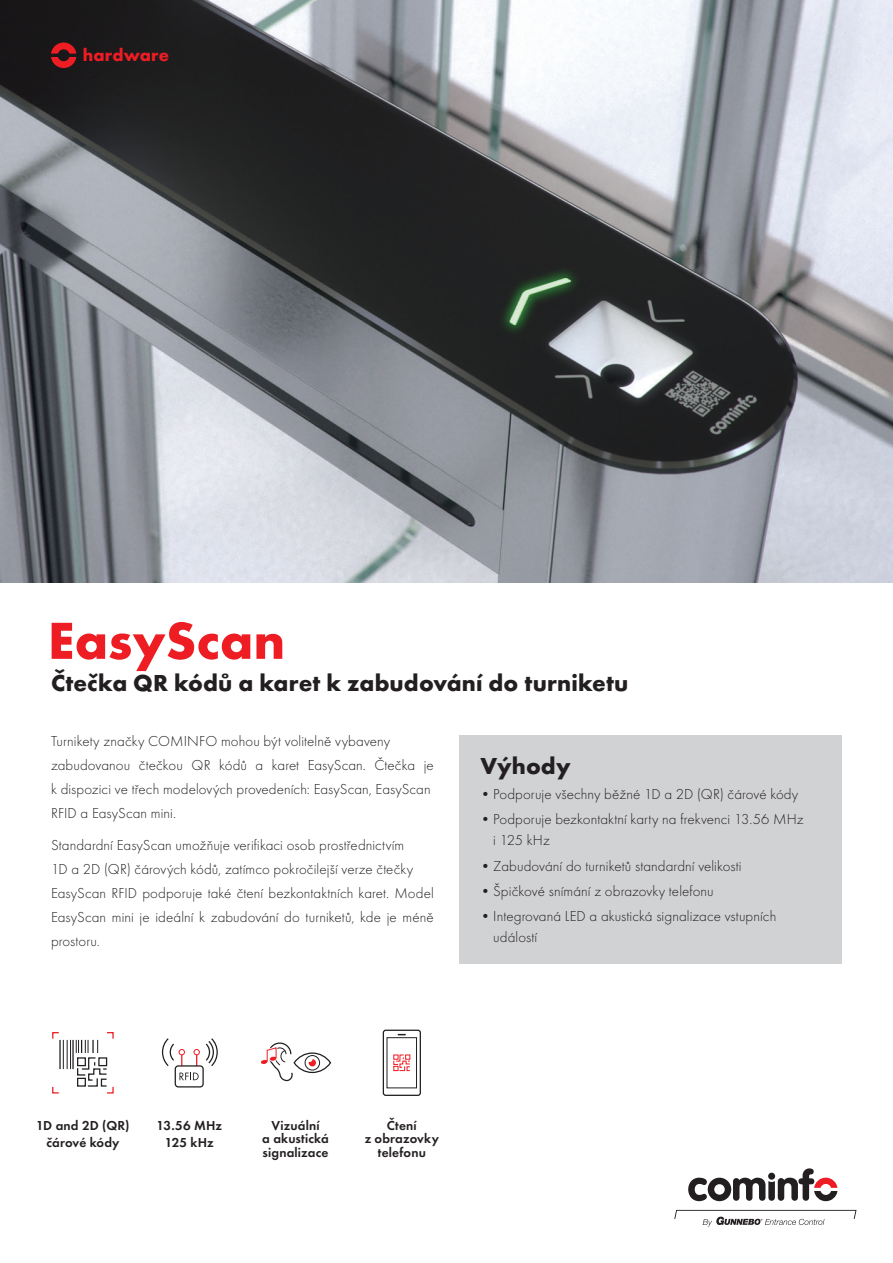
<style>
.page{position:relative;width:893px;height:1263px;background:#fff}
.page>*{position:absolute;margin:0;border:0;box-sizing:border-box;transform-origin:0 0}
.t1{font:700 54px "Futura TOT";color:#ee1d23}
.t2{font:700 24px "Futura TOT";letter-spacing:.005em;color:#231f20}
.t3{font:700 18px "Futura TOT";letter-spacing:.005em;color:#ee1d23}
.t4{font:15px/24px "Futura TOT Ligh";letter-spacing:.005em;color:#231f20}
.t5{font:600 13.5px/13.5px "Futura TOT";letter-spacing:.01em;color:#231f20;text-align:center}
</style>
<div class="page">
<svg style="left:309px;top:1059px;width:7px;height:7px"></svg>
<div style="left:294px;top:1052px;width:37px;height:21px;border:1px solid #231f20;border-radius:50%"></div>
<div style="left:305px;top:1055px;width:15px;height:15px;border:1px solid #231f20;border-radius:50%"></div>
<svg style="left:261px;top:1042px;width:32px;height:40px"></svg>
<div style="left:387px;top:1037px;width:30px;height:51px;border:1px solid #231f20"></div>
<div style="left:383px;top:1029px;width:38px;height:67px;border:1px solid #231f20;border-radius:2px"></div>
<svg style="left:393px;top:1054px;width:18px;height:17px"></svg>
<svg style="left:161px;top:1038px;width:57px;height:42px"></svg>
<div style="left:175px;top:1065px;width:29px;height:22px;border:1px solid #231f20;border-radius:3px"></div>
<svg style="left:52px;top:1032px;width:62px;height:62px"></svg>
<div style="left:101px;top:1078px;width:6px;height:9px;border:1px solid #231f20"></div>
<img style="left:0;top:0;width:893px;height:583px">
<svg style="left:688px;top:1168px;width:149px;height:33px"></svg>
<svg style="left:674px;top:1210px;width:182px;height:16px"></svg>
<svg style="left:51px;top:43px;width:25px;height:25px"></svg>
<div style="left:459px;top:735px;width:383px;height:228px;background:#d1d2d4"></div>
<p class="t3" style="left:83px;top:43px;width:88px">hardware</p>
<h1 class="t1" style="left:48px;top:607px;width:239px">EasyScan</h1>
<h2 class="t2" style="left:51px;top:668px;width:579px">Čtečka QR kódů a karet k zabudování do turniketu</h2>
<p class="t4" style="left:51px;top:729px;width:384px">Turnikety značky COMINFO mohou být volitelně vybaveny zabudovanou čtečkou QR kódů a karet EasyScan. Čtečka je k dispozici ve třech modelových provedeních: EasyScan, EasyScan RFID a EasyScan mini.</p>
<p class="t4" style="left:51px;top:833px;width:384px">Standardní EasyScan umožňuje verifikaci osob prostřednictvím<br>1D a 2D (QR) čárových kódů, zatímco pokročilejší verze čtečky EasyScan RFID podporuje také čtení bezkontaktních karet. Model EasyScan mini je ideální k zabudování do turniketů, kde je méně prostoru.</p>
<h2 class="t2" style="left:480px;top:751px;width:92px">Výhody</h2>
<p class="t4" style="left:480px;top:782px;width:319px">• Podporuje všechny běžné 1D a 2D (QR) čárové kódy</p>
<p class="t4" style="left:493px;top:809px;width:312px;line-height:21px;text-indent:-13px">• Podporuje bezkontaktní karty na frekvenci 13.56 MHz i 125 kHz</p>
<p class="t4" style="left:480px;top:854px;width:263px">• Zabudování do turniketů standardní velikosti</p>
<p class="t4" style="left:480px;top:879px;width:235px">• Špičkové snímání z obrazovky telefonu</p>
<p class="t4" style="left:493px;top:906px;width:285px;line-height:21px;text-indent:-13px">• Integrovaná LED a akustická signalizace vstupních událostí</p>
<p class="t5" style="left:36px;top:1116px;width:95px;line-height:17.7px">1D and 2D (QR) čárové kódy</p>
<p class="t5" style="left:156px;top:1116px;width:67px;line-height:17.7px">13.56 MHz<br>125 kHz</p>
<p class="t5" style="left:262px;top:1118px;width:68px">Vizuální<br>a akustická signalizace</p>
<p class="t5" style="left:365px;top:1118px;width:76px">Čtení<br>z obrazovky telefonu</p>
</div>
